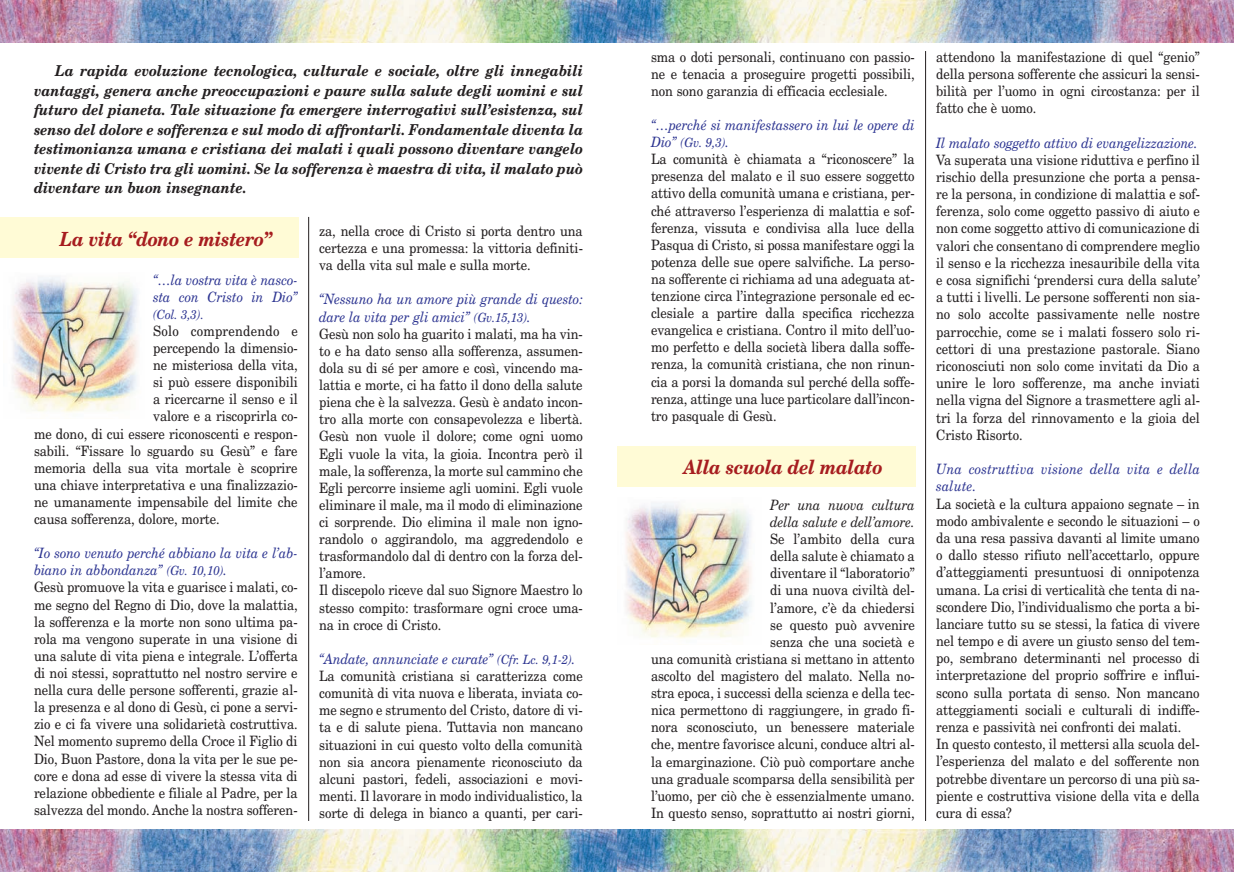
<style>
.page{position:relative;width:1234px;height:872px;background:#fff}
.page>*{position:absolute;margin:0;border:0;box-sizing:border-box;transform-origin:0 0}
.t1{font:italic 700 19.5px "New Century Schlbk";letter-spacing:-.015em;color:#a61c1f;scale:.9 1}
.t2{font:italic 700 15px/19.5px "New Century Schlbk";color:#231f20;text-align:justify;scale:.9 1}
.t3{font:14.25px/17.1px "New Century Schlbk";letter-spacing:-.005em;color:#231f20;text-align:justify;scale:.9 1}
.t4{font:italic 14.25px/17.1px "New Century Schlbk";color:#2c3491;scale:.9 1}
.t5{font:italic 14.25px/17.1px "New Century Schlbk";letter-spacing:-.005em;color:#231f20;scale:.9 1}
.t6{font:14.25px "New Century Schlbk";letter-spacing:.015em;color:#231f20;scale:.9 1}
.t7{font:italic 12.9px "New Century Schlbk";color:#2c3491;scale:.9 1}
.t8{font:italic 12.75px "New Century Schlbk";color:#2c3491;scale:.9 1}
.s1{font-style:italic;color:#2c3491}
.s2{font-style:italic;font-size:12.75px;color:#2c3491}
.s3{font-size:14.25px}
</style>
<div class="page">
<div style="left:0;top:217px;width:299px;height:41px;background:#fffbd6"></div>
<div style="left:617px;top:446px;width:298px;height:41px;background:#fffbd6"></div>
<img style="left:12px;top:277px;width:126px;height:136px">
<img style="left:0;top:0;width:1233px;height:43px">
<img style="left:0;top:829px;width:1233px;height:43px">
<img style="left:625px;top:503px;width:127px;height:136px">
<hr style="left:308px;top:217px;width:1px;height:604px;background:#231f20">
<hr style="left:925px;top:51px;width:1px;height:770px;background:#231f20">
<p class="t2" style="left:34px;top:61px;width:611px;text-indent:21px">La rapida evoluzione tecnologica, culturale e sociale, oltre gli innegabili vantaggi, genera anche preoccupazioni e paure sulla salute degli uomini e sul futuro del pianeta. Tale situazione fa emergere interrogativi sull’esistenza, sul senso del dolore e sofferenza e sul modo di affrontarli. Fondamentale diventa la testimonianza umana e cristiana dei malati i quali possono diventare vangelo vivente di Cristo tra gli uomini. Se la sofferenza è maestra di vita, il malato può diventare un buon insegnante.</p>
<h1 class="t1" style="left:60px;top:228px;width:237px">La vita “dono e mistero”</h1>
<p class="t4" style="left:153px;top:271px;width:162px">“…la vostra vita è nasco&shy;sta con Cristo in Dio”</p>
<p class="t8" style="left:153px;top:307px;width:58px">(Col. 3,3).</p>
<p class="t6" style="left:153px;top:323px;width:162px">Solo comprendendo e</p>
<p class="t3" style="left:153px;top:339px;width:162px">percependo la dimensio-</p>
<p class="t3" style="left:153px;top:356px;width:162px">ne misteriosa della vita,</p>
<p class="t3" style="left:153px;top:374px;width:162px">si può essere disponibili</p>
<p class="t3" style="left:153px;top:391px;width:162px">a ricercarne il senso e il</p>
<p class="t3" style="left:153px;top:408px;width:162px">valore e a riscoprirla co-</p>
<p class="t3" style="left:34px;top:425px;width:294px">me dono, di cui essere riconoscenti e respon-</p>
<p class="t3" style="left:34px;top:442px;width:294px">sabili. “Fissare lo sguardo su Gesù” e fare</p>
<p class="t3" style="left:34px;top:459px;width:294px">memoria della sua vita mortale è scoprire</p>
<p class="t3" style="left:34px;top:476px;width:294px">una chiave interpretativa e una finalizzazio-</p>
<p class="t3" style="left:34px;top:493px;width:294px">ne umanamente impensabile del limite che</p>
<p class="t3" style="left:34px;top:510px;width:208px">causa sofferenza, dolore, morte.</p>
<p class="t3" style="left:34px;top:545px;width:294px;text-align:left"><span class="s1">“Io sono venuto perché abbiano la vita e l’ab&shy;biano in abbondanza”</span> <span class="s2">(Gv. 10,10)</span><span class="s1">.<br></span>Gesù promuove la vita e guarisce i malati, co&shy;me segno del Regno di Dio, dove la malattia, la sofferenza e la morte non sono ultima pa&shy;rola ma vengono superate in una visione di una salute di vita piena e integrale. L’offerta di noi stessi, soprattutto nel nostro servire e nella cura delle persone sofferenti, grazie al&shy;la presenza e al dono di Gesù, ci pone a servi&shy;zio e ci fa vivere una solidarietà costruttiva.<br>Nel momento supremo della Croce il Figlio di Dio, Buon Pastore, dona la vita per le sue pe&shy;core e dona ad esse di vivere la stessa vita di relazione obbediente e filiale al Padre, per la salvezza del mondo. Anche la nostra sofferen-</p>
<p class="t3" style="left:319px;top:222px;width:294px">za, nella croce di Cristo si porta dentro una certezza e una promessa: la vittoria definiti&shy;va della vita sul male e sulla morte.</p>
<p class="t3" style="left:319px;top:291px;width:294px;text-align:left"><span class="s1">“Nessuno ha un amore più grande di questo: dare la vita per gli amici”</span> <span class="s2">(Gv.15,13)</span><span class="s1">.<br></span>Gesù non solo ha guarito i malati, ma ha vin&shy;to e ha dato senso alla sofferenza, assumen&shy;dola su di sé per amore e così, vincendo ma&shy;lattia e morte, ci ha fatto il dono della salute piena che è la salvezza. Gesù è andato incon&shy;tro alla morte con consapevolezza e libertà.<br>Gesù non vuole il dolore; come ogni uomo Egli vuole la vita, la gioia. Incontra però il male, la sofferenza, la morte sul cammino che Egli percorre insieme agli uomini. Egli vuole eliminare il male, ma il modo di eliminazione ci sorprende. Dio elimina il male non igno&shy;randolo o aggirandolo, ma aggredendolo e trasformandolo dal di dentro con la forza del&shy;l’amore.<br>Il discepolo riceve dal suo Signore Maestro lo stesso compito: trasformare ogni croce uma&shy;na in croce di Cristo.</p>
<p class="t3" style="left:319px;top:650px;width:294px;text-align:left"><span class="s1">“Andate, annunciate e curate”</span> <span class="s2">(Cfr. Lc. 9,1-2)</span><span class="s1">.<br></span>La comunità cristiana si caratterizza come comunità di vita nuova e liberata, inviata co&shy;me segno e strumento del Cristo, datore di vi&shy;ta e di salute piena. Tuttavia non mancano situazioni in cui questo volto della comunità non sia ancora pienamente riconosciuto da alcuni pastori, fedeli, associazioni e movi&shy;menti. Il lavorare in modo individualistico, la sorte di delega in bianco a quanti, per cari-</p>
<p class="t3" style="left:651px;top:48px;width:294px">sma o doti personali, continuano con passio&shy;ne e tenacia a proseguire progetti possibili, non sono garanzia di efficacia ecclesiale.</p>
<p class="t4" style="left:651px;top:116px;width:294px">“…perché si manifestassero in lui le opere di</p>
<p class="t7" style="left:651px;top:135px;width:88px"><span class="s3">Dio”</span> (Gv. 9,3)<span class="s3">.</span></p>
<p class="t3" style="left:651px;top:151px;width:294px">La comunità è chiamata a “riconoscere” la presenza del malato e il suo essere soggetto attivo della comunità umana e cristiana, per&shy;ché attraverso l’esperienza di malattia e sof&shy;ferenza, vissuta e condivisa alla luce della Pasqua di Cristo, si possa manifestare oggi la potenza delle sue opere salvifiche. La perso&shy;na sofferente ci richiama ad una adeguata at&shy;tenzione circa l’integrazione personale ed ec&shy;clesiale a partire dalla specifica ricchezza evangelica e cristiana. Contro il mito dell’uo&shy;mo perfetto e della società libera dalla soffe&shy;renza, la comunità cristiana, che non rinun&shy;cia a porsi la domanda sul perché della soffe&shy;renza, attinge una luce particolare dall’incon&shy;tro pasquale di Gesù.</p>
<h1 class="t1" style="left:683px;top:456px;width:222px">Alla scuola del malato</h1>
<p class="t5" style="left:770px;top:496px;width:162px">Per una nuova cultura della salute e dell’amore.</p>
<p class="t3" style="left:651px;top:530px;width:294px;text-align:right">Se l’ambito della cura<br>della salute è chiamato a<br>diventare il “laboratorio”<br>di una nuova civiltà del-<br>l’amore, c’è da chiedersi<br>se questo può avvenire<br>senza che una società e<br>una comunità cristiana si mettano in attento ascolto del magistero del malato. Nella no&shy;stra epoca, i successi della scienza e della tec&shy;nica permettono di raggiungere, in grado fi&shy;nora sconosciuto, un benessere materiale che, mentre favorisce alcuni, conduce altri al&shy;la emarginazione. Ciò può comportare anche una graduale scomparsa della sensibilità per l’uomo, per ciò che è essenzialmente umano.<br>In questo senso, soprattutto ai nostri giorni,</p>
<p class="t3" style="left:935px;top:48px;width:294px">attendono la manifestazione di quel “genio” della persona sofferente che assicuri la sensi&shy;bilità per l’uomo in ogni circostanza: per il fatto che è uomo.</p>
<p class="t4" style="left:935px;top:134px;width:292px">Il malato soggetto attivo di evangelizzazione.</p>
<p class="t3" style="left:935px;top:151px;width:295px">Va superata una visione riduttiva e perfino il rischio della presunzione che porta a pensa&shy;re la persona, in condizione di malattia e sof&shy;ferenza, solo come oggetto passivo di aiuto e non come soggetto attivo di comunicazione di valori che consentano di comprendere meglio il senso e la ricchezza inesauribile della vita e cosa significhi ‘prendersi cura della salute’ a tutti i livelli. Le persone sofferenti non sia&shy;no solo accolte passivamente nelle nostre parrocchie, come se i malati fossero solo ri&shy;cettori di una prestazione pastorale. Siano riconosciuti non solo come invitati da Dio a unire le loro sofferenze, ma anche inviati nella vigna del Signore a trasmettere agli al&shy;tri la forza del rinnovamento e la gioia del Cristo Risorto.</p>
<p class="t4" style="left:935px;top:460px;width:295px">Una costruttiva visione della vita e della salute.</p>
<p class="t3" style="left:935px;top:495px;width:294px;text-align:left">La società e la cultura appaiono segnate – in modo ambivalente e secondo le situazioni – o da una resa passiva davanti al limite umano o dallo stesso rifiuto nell’accettarlo, oppure d’atteggiamenti presuntuosi di onnipotenza umana. La crisi di verticalità che tenta di na&shy;scondere Dio, l’individualismo che porta a bi&shy;lanciare tutto su se stessi, la fatica di vivere nel tempo e di avere un giusto senso del tem&shy;po, sembrano determinanti nel processo di interpretazione del proprio soffrire e influi&shy;scono sulla portata di senso. Non mancano atteggiamenti sociali e culturali di indiffe&shy;renza e passività nei confronti dei malati.<br>In questo contesto, il mettersi alla scuola del&shy;l’esperienza del malato e del sofferente non potrebbe diventare un percorso di una più sa&shy;piente e costruttiva visione della vita e della cura di essa?</p>
</div>
